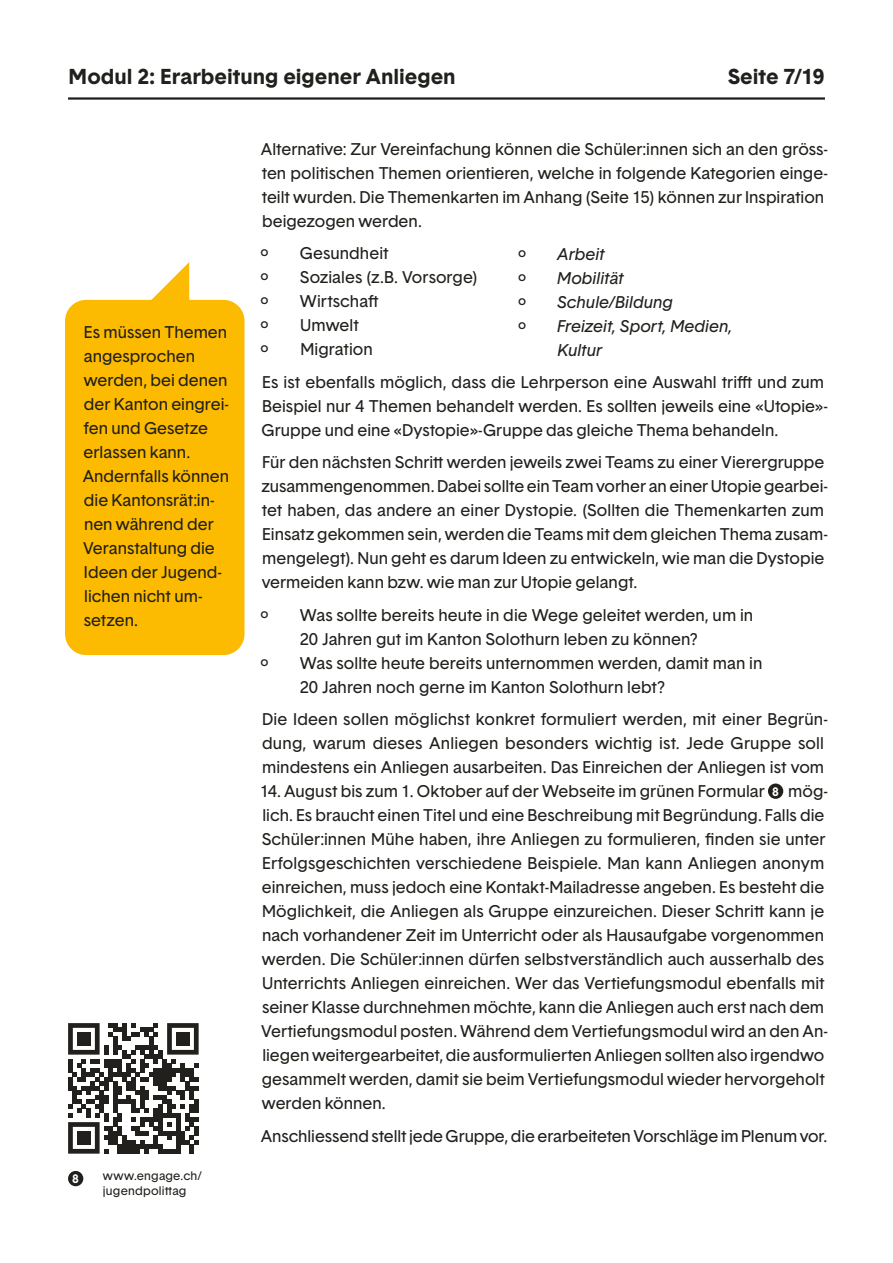
<style>
.page{position:relative;width:893px;height:1263px;background:#fff}
.page>*{position:absolute;margin:0;border:0;box-sizing:border-box;transform-origin:0 0}
.Fließtext{font:700 21px "Basetica";color:#21201c}
.Fließtext-2{font:16.5px/24px "Basetica";letter-spacing:.005em;color:#21201c}
.t1{font:italic 16.5px/24px "Basetica";letter-spacing:.005em;color:#21201c}
.Fließtext-3{font:12px/15px "Basetica";letter-spacing:.02em;color:#21201c}
.Fließtext-4{font:700 12px "Basetica";color:#fff}
</style>
<div class="page">
<svg style="left:65px;top:262px;width:180px;height:394px;background:#fcc118"></svg>
<hr style="left:68px;top:97px;width:757px;height:3px;background:#21201c">
<div style="left:768px;top:783px;width:15px;height:16px;background:#21201c;border-radius:50%"></div>
<div style="left:68px;top:1171px;width:15px;height:15px;background:#21201c;border-radius:50%"></div>
<svg style="left:68px;top:1023px;width:131px;height:131px"></svg>
<div style="left:77px;top:1032px;width:14px;height:13px;background:#21201c"></div>
<div style="left:176px;top:1032px;width:14px;height:13px;background:#21201c"></div>
<div style="left:77px;top:1131px;width:14px;height:14px;background:#21201c"></div>
<p class="Fließtext" style="left:69px;top:62px;width:389px">Modul 2: Erarbeitung eigener Anliegen</p>
<p class="Fließtext" style="left:728px;top:62px;width:98px">Seite 7/19</p>
<p class="Fließtext-2" style="left:83px;top:320px;width:148px">Es müssen Themen angesprochen werden, bei denen der Kanton eingrei&shy;fen und Gesetze erlassen kann.<br>Andernfalls können die Kantonsrät:in&shy;nen während der<br>Veranstaltung die<br>Ideen der Jugend&shy;lichen nicht um&shy;setzen.</p>
<p class="Fließtext-4" style="left:72px;top:1170px;width:8px">8</p>
<p class="Fließtext-3" style="left:103px;top:1168px;width:101px">www.engage.ch/ jugendpolittag</p>
<p class="Fließtext-2" style="left:261px;top:137px;width:568px">Alternative: Zur Vereinfachung können die Schüler:innen sich an den gröss&shy;ten politischen Themen orientieren, welche in folgende Kategorien einge&shy;teilt wurden. Die Themenkarten im Anhang (Seite 15) können zur Inspiration beigezogen werden.</p>
<p class="Fließtext-2" style="left:261px;top:241px;width:10px">º</p>
<p class="Fließtext-2" style="left:300px;top:241px;width:90px">Gesundheit</p>
<p class="Fließtext-2" style="left:261px;top:265px;width:10px">º</p>
<p class="Fließtext-2" style="left:300px;top:265px;width:179px">Soziales (z.B. Vorsorge)</p>
<p class="Fließtext-2" style="left:261px;top:289px;width:10px">º</p>
<p class="Fließtext-2" style="left:300px;top:289px;width:80px">Wirtschaft</p>
<p class="Fließtext-2" style="left:261px;top:313px;width:10px">º</p>
<p class="Fließtext-2" style="left:300px;top:313px;width:60px">Umwelt</p>
<p class="Fließtext-2" style="left:261px;top:337px;width:10px">º</p>
<p class="Fließtext-2" style="left:300px;top:337px;width:74px">Migration</p>
<p class="Fließtext-2" style="left:262px;top:370px;width:568px">Es ist ebenfalls möglich, dass die Lehrperson eine Auswahl trifft und zum<br>Beispiel nur 4 Themen behandelt werden. Es sollten jeweils eine «Utopie»-<br>Gruppe und eine «Dystopie»-Gruppe das gleiche Thema behandeln.</p>
<p class="Fließtext-2" style="left:261px;top:450px;width:568px">Für den nächsten Schritt werden jeweils zwei Teams zu einer Vierergruppe zusammengenommen. Dabei sollte ein Team vorher an einer Utopie gearbei&shy;tet haben, das andere an einer Dystopie. (Sollten die Themenkarten zum Einsatz gekommen sein, werden die Teams mit dem gleichen Thema zusam&shy;mengelegt). Nun geht es darum Ideen zu entwickeln, wie man die Dystopie vermeiden kann bzw. wie man zur Utopie gelangt.</p>
<p class="Fließtext-2" style="left:261px;top:603px;width:10px">º</p>
<p class="Fließtext-2" style="left:300px;top:603px;width:455px">Was sollte bereits heute in die Wege geleitet werden, um in<br>20 Jahren gut im Kanton Solothurn leben zu können?</p>
<p class="Fließtext-2" style="left:261px;top:651px;width:10px">º</p>
<p class="Fließtext-2" style="left:300px;top:651px;width:464px">Was sollte heute bereits unternommen werden, damit man in<br>20 Jahren noch gerne im Kanton Solothurn lebt?</p>
<p class="Fließtext-2" style="left:262px;top:707px;width:567px">Die Ideen sollen möglichst konkret formuliert werden, mit einer Begrün&shy;dung, warum dieses Anliegen besonders wichtig ist. Jede Gruppe soll mindestens ein Anliegen ausarbeiten. Das Einreichen der Anliegen ist vom</p>
<p class="Fließtext-2" style="left:260px;top:779px;width:507px">14. August bis zum 1. Oktober auf der Webseite im grünen Formular</p>
<p class="Fließtext-2" style="left:518px;top:242px;width:10px">º</p>
<p class="t1" style="left:557px;top:242px;width:49px">Arbeit</p>
<p class="Fließtext-2" style="left:518px;top:266px;width:10px">º</p>
<p class="t1" style="left:557px;top:266px;width:68px">Mobilität</p>
<p class="Fließtext-2" style="left:518px;top:290px;width:10px">º</p>
<p class="t1" style="left:557px;top:290px;width:117px">Schule/Bildung</p>
<p class="Fließtext-2" style="left:518px;top:314px;width:10px">º</p>
<p class="t1" style="left:557px;top:314px;width:177px">Freizeit, Sport, Medien,<br>Kultur</p>
<p class="Fließtext-2" style="left:261px;top:779px;width:568px;text-indent:527px">mög&shy;lich. Es braucht einen Titel und eine Beschreibung mit Begründung. Falls die Schüler:innen Mühe haben, ihre Anliegen zu formulieren, finden sie unter Erfolgsgeschichten verschiedene Beispiele. Man kann Anliegen anonym einreichen, muss jedoch eine Kontakt-Mailadresse angeben. Es besteht die Möglichkeit, die Anliegen als Gruppe einzureichen. Dieser Schritt kann je nach vorhandener Zeit im Unterricht oder als Hausaufgabe vorgenommen werden. Die Schüler:innen dürfen selbstverständlich auch ausserhalb des Unterrichts Anliegen einreichen. Wer das Vertiefungsmodul ebenfalls mit seiner Klasse durchnehmen möchte, kann die Anliegen auch erst nach dem Vertiefungsmodul posten. Während dem Vertiefungsmodul wird an den An&shy;liegen weitergearbeitet, die ausformulierten Anliegen sollten also irgendwo gesammelt werden, damit sie beim Vertiefungsmodul wieder hervorgeholt werden können.</p>
<p class="Fließtext-2" style="left:261px;top:1124px;width:568px">Anschliessend stellt jede Gruppe, die erarbeiteten Vorschläge im Plenum vor.</p>
<p class="Fließtext-4" style="left:772px;top:783px;width:8px">8</p>
</div>
